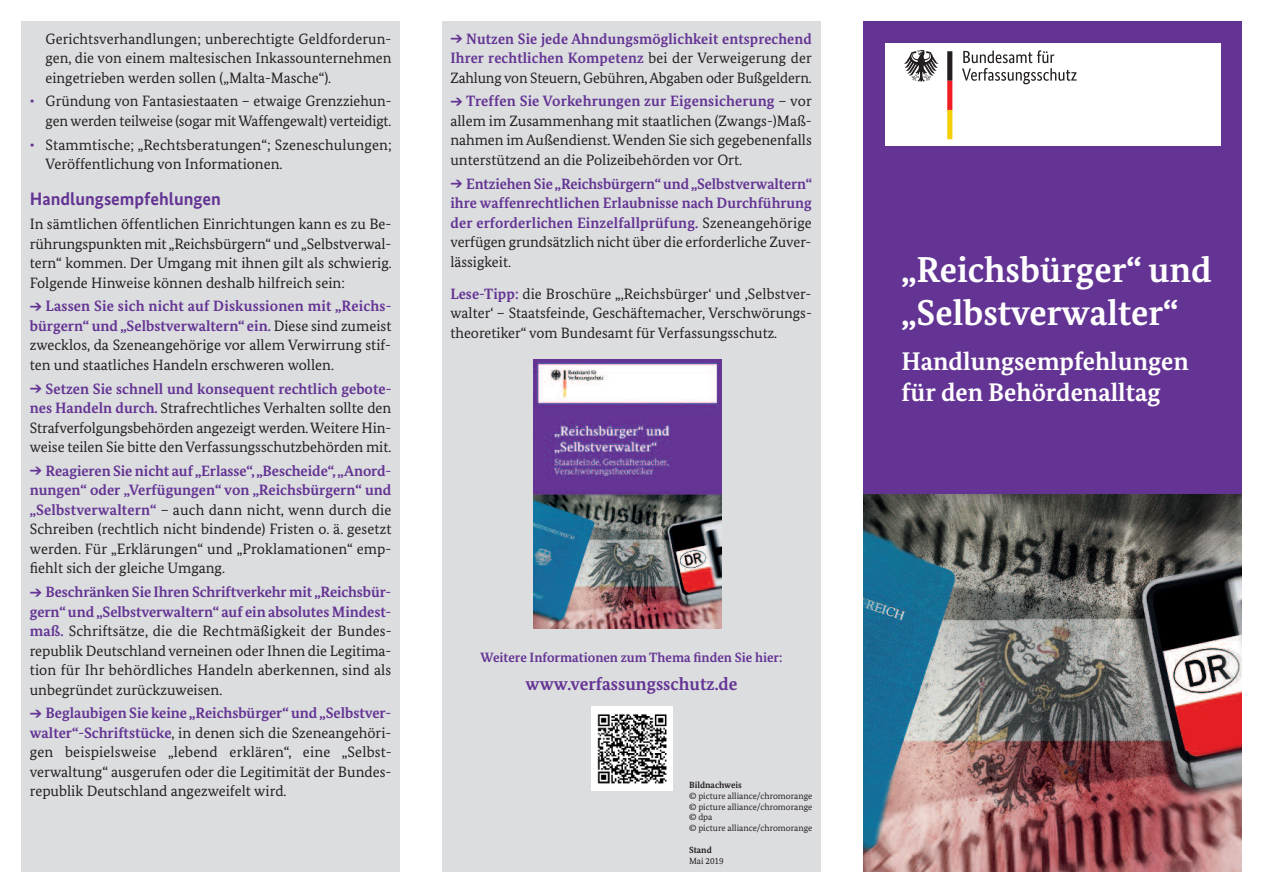
<style>
.page{position:relative;width:1263px;height:893px;background:#fff}
.page>*{position:absolute;margin:0;border:0;box-sizing:border-box;transform-origin:0 0}
.t1{font:700 36px/43.2px "Bundes Serif";color:#fff}
.t2{font:700 25.5px/30.6px "Bundes Serif";color:#fff}
.t3{font:700 18px "Bundes Serif";color:#643494}
.t4{font:700 18px "Bundes Sans";color:#643494}
.t5{font:15px/19.5px "Bundes Serif";color:#231f20;text-align:justify}
.t6{font:700 15px/19.5px "Bundes Serif";letter-spacing:.01em;color:#643494;text-align:justify}
.t7{font:700 13.5px "Bundes Serif";color:#643494}
.t8{font:9px/10.8px "Bundes Serif";color:#231f20}
.t9{font:700 9px "Bundes Serif";color:#231f20}
.s1{color:#643494}
.s2{font-weight:700;color:#643494}
.s3{font-weight:400;color:#231f20}
</style>
<div class="page">
<div style="left:21px;top:21px;width:379px;height:851px;background:#dcdddf"></div>
<div style="left:442px;top:21px;width:379px;height:851px;background:#dcdddf"></div>
<div style="left:591px;top:707px;width:81px;height:84px;background:#fff"></div>
<img style="left:597px;top:714px;width:70px;height:70px">
<div style="left:863px;top:21px;width:379px;height:851px;background:#643494"></div>
<div style="left:885px;top:44px;width:336px;height:102px;background:#fff"></div>
<svg style="left:962px;top:50px;width:115px;height:34px"></svg>
<svg style="left:904px;top:50px;width:34px;height:32px"></svg>
<svg style="left:947px;top:51px;width:5px;height:88px"></svg>
<img style="left:533px;top:359px;width:188px;height:270px">
<img style="left:863px;top:494px;width:379px;height:378px">
<p class="t5" style="left:46px;top:30px;width:347px">Gerichtsverhandlungen; unberechtigte Geldforderun&shy;gen, die von einem maltesischen Inkassounternehmen eingetrieben werden sollen („Malta-Masche“).</p>
<p class="t5" style="left:30px;top:93px;width:363px;text-align:right"><span class="s1">•</span> Gründung von Fantasiestaaten – etwaige Grenzziehun&shy;gen werden teilweise (sogar mitWaffengewalt) verteidigt.</p>
<p class="t5" style="left:46px;top:136px;width:348px;text-indent:-16px"><span class="s1">•</span> Stammtische; „Rechtsberatungen“; Szeneschulungen;<br>Veröffentlichung von Informationen.</p>
<p class="t4" style="left:30px;top:193px;width:193px">Handlungsempfehlungen</p>
<p class="t5" style="left:30px;top:215px;width:363px">In sämtlichen öffentlichen Einrichtungen kann es zu Be&shy;rührungspunkten mit „Reichsbürgern“ und „Selbstverwal&shy;tern“ kommen. Der Umgang mit ihnen gilt als schwierig.<br>Folgende Hinweise können deshalb hilfreich sein:</p>
<p class="t5" style="left:30px;top:298px;width:363px;text-indent:16px"><span class="s2">Lassen Sie sich nicht auf Diskussionen mit „Reichs&shy;bürgern“ und „Selbstverwaltern“ ein.</span> Diese sind zumeist zwecklos, da Szeneangehörige vor allem Verwirrung stif&shy;ten und staatliches Handeln erschweren wollen.</p>
<p class="t5" style="left:30px;top:380px;width:363px;text-indent:16px"><span class="s2">Setzen Sie schnell und konsequent rechtlich gebote&shy;nes Handeln durch.</span> Strafrechtliches Verhalten sollte den Strafverfolgungsbehörden angezeigt werden.Weitere Hin&shy;weise teilen Sie bitte denVerfassungsschutzbehörden mit.</p>
<p class="t5" style="left:30px;top:462px;width:363px;text-indent:16px"><span class="s2">Reagieren Sie nicht auf „Erlasse“, „Bescheide“, „Anord&shy;nungen“ oder „Verfügungen“ von „Reichsbürgern“ und „Selbstverwaltern“</span> – auch dann nicht, wenn durch die Schreiben (rechtlich nicht bindende) Fristen o. ä. gesetzt werden. Für „Erklärungen“ und „Proklamationen“ emp&shy;fiehlt sich der gleiche Umgang.</p>
<p class="t5" style="left:30px;top:583px;width:363px;text-indent:16px"><span class="s2">Beschränken Sie Ihren Schriftverkehr mit „Reichsbür&shy;gern“und„Selbstverwaltern“ auf ein absolutes Mindest&shy;maß.</span> Schriftsätze, die die Rechtmäßigkeit der Bundes&shy;republik Deutschland verneinen oder Ihnen die Legitima&shy;tion für Ihr behördliches Handeln aberkennen, sind als unbegründet zurückzuweisen.</p>
<p class="t5" style="left:30px;top:705px;width:364px;text-indent:16px"><span class="s2">Beglaubigen Sie keine „Reichsbürger“ und „Selbstver&shy;walter“-Schriftstücke</span>, in denen sich die Szeneangehöri&shy;gen beispielsweise „lebend erklären“, eine „Selbst&shy;verwaltung“ ausgerufen oder die Legitimität der Bundes&shy;republik Deutschland angezweifelt wird.</p>
<p class="t5" style="left:450px;top:30px;width:363px;text-indent:16px"><span class="s2">Nutzen Sie jede Ahndungsmöglichkeit entsprechend Ihrer rechtlichen Kompetenz</span> bei der Verweigerung der Zahlung von Steuern, Gebühren,Abgaben oder Bußgeldern.</p>
<p class="t5" style="left:450px;top:93px;width:363px;text-indent:16px"><span class="s2">Treffen Sie Vorkehrungen zur Eigensicherung</span> – vor allem im Zusammenhang mit staatlichen (Zwangs-)Maß&shy;nahmen im Außendienst.Wenden Sie sich gegebenenfalls unterstützend an die Polizeibehörden vor Ort.</p>
<p class="t6" style="left:450px;top:175px;width:363px;text-indent:16px">Entziehen Sie „Reichsbürgern“und„Selbstverwaltern“ ihre waffenrechtlichen Erlaubnisse nach Durchführung der erforderlichen Einzelfallprüfung. <span class="s3">Szeneangehörige verfügen grundsätzlich nicht über die erforderliche Zuver&shy;lässigkeit.</span></p>
<p class="t5" style="left:450px;top:285px;width:363px"><span class="s2">Lese-Tipp:</span> die Broschüre „‚Reichsbürger‘ und ‚Selbstver&shy;walter‘ – Staatsfeinde, Geschäftemacher, Verschwörungs&shy;theoretiker“ vom Bundesamt für Verfassungsschutz.</p>
<p class="t7" style="left:481px;top:652px;width:303px">Weitere Informationen zum Thema finden Sie hier:</p>
<p class="t3" style="left:525px;top:677px;width:213px">www.verfassungsschutz.de</p>
<p class="t9" style="left:689px;top:781px;width:54px">Bildnachweis</p>
<p class="t8" style="left:689px;top:791px;width:125px">© picture alliance/chromorange © picture alliance/chromorange © dpa<br>© picture alliance/chromorange</p>
<p class="t9" style="left:689px;top:846px;width:24px">Stand</p>
<p class="t8" style="left:689px;top:856px;width:36px">Mai 2019</p>
<h1 class="t1" style="left:901px;top:251px;width:312px">„Reichsbürger“ und „Selbstverwalter“</h1>
<h2 class="t2" style="left:901px;top:348px;width:289px">Handlungsempfehlungen für den Behördenalltag</h2>
</div>
